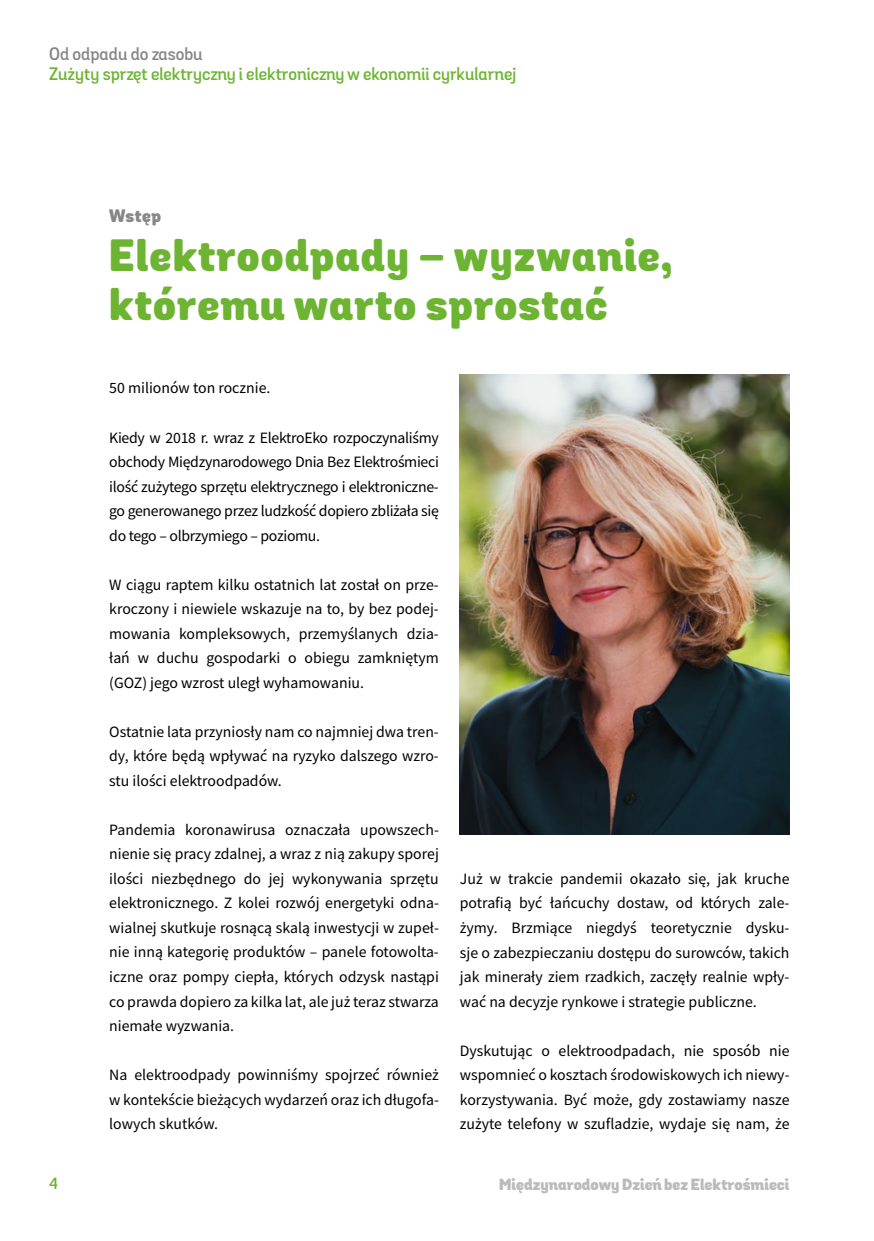
<style>
.page{position:relative;width:874px;height:1241px;background:#fff}
.page>*{position:absolute;margin:0;border:0;box-sizing:border-box;transform-origin:0 0}
.t1{font:900 43.75px/49px "Grota Sans Alt Rd";letter-spacing:.025em;color:#6db433}
.t2{font:600 17.5px "Grota Sans Alt Rd";color:#6db433}
.t3{font:600 17.5px "Grota Sans Alt Rd";color:#878787}
.t4{font:900 17.5px "Grota Sans Alt Rd";letter-spacing:.025em;color:#878787}
.t5{font:15.75px/24.5px "Source Sans Pro";color:#000;text-align:justify}
.t6{font:900 15.75px "Grota Sans Alt Rd";color:#bbb}
.t7{font:600 15.75px "Grota Sans Alt Rd";color:#6db433}
</style>
<div class="page">
<img style="left:459px;top:375px;width:330px;height:459px">
<p class="t3" style="left:49px;top:43px;width:155px">Od odpadu do zasobu</p>
<p class="t2" style="left:49px;top:63px;width:468px">Zużyty sprzęt elektryczny i elektroniczny w ekonomii cyrkularnej</p>
<p class="t4" style="left:109px;top:205px;width:53px">Wstęp</p>
<h1 class="t1" style="left:109px;top:234px;width:564px">Elektroodpady – wyzwanie, któremu warto sprostać</h1>
<p class="t7" style="left:49px;top:1173px;width:10px">4</p>
<p class="t5" style="left:109px;top:376px;width:163px">50 milionów ton rocznie.</p>
<p class="t5" style="left:109px;top:425px;width:331px">Kiedy w 2018 r. wraz z ElektroEko rozpoczynaliśmy obchody Międzynarodowego Dnia Bez Elektrośmieci ilość zużytego sprzętu elektrycznego i elektroniczne&shy;go generowanego przez ludzkość dopiero zbliżała się do tego – olbrzymiego – poziomu.</p>
<p class="t5" style="left:109px;top:572px;width:331px">W ciągu raptem kilku ostatnich lat został on prze&shy;kroczony i niewiele wskazuje na to, by bez podej&shy;mowania kompleksowych, przemyślanych dzia&shy;łań w duchu gospodarki o obiegu zamkniętym (GOZ) jego wzrost uległ wyhamowaniu.</p>
<p class="t5" style="left:109px;top:719px;width:331px">Ostatnie lata przyniosły nam co najmniej dwa tren&shy;dy, które będą wpływać na ryzyko dalszego wzro&shy;stu ilości elektroodpadów.</p>
<p class="t5" style="left:109px;top:817px;width:331px">Pandemia koronawirusa oznaczała upowszech&shy;nienie się pracy zdalnej, a wraz z nią zakupy sporej ilości niezbędnego do jej wykonywania sprzętu elektronicznego. Z kolei rozwój energetyki odna&shy;wialnej skutkuje rosnącą skalą inwestycji w zupeł&shy;nie inną kategorię produktów – panele fotowolta&shy;iczne oraz pompy ciepła, których odzysk nastąpi co prawda dopiero za kilka lat, ale już teraz stwarza niemałe wyzwania.</p>
<p class="t5" style="left:109px;top:1062px;width:331px">Na elektroodpady powinniśmy spojrzeć również w kontekście bieżących wydarzeń oraz ich długofa&shy;lowych skutków.</p>
<p class="t5" style="left:459px;top:866px;width:331px">Już w trakcie pandemii okazało się, jak kruche potrafią być łańcuchy dostaw, od których zale&shy;żymy. Brzmiące niegdyś teoretycznie dysku&shy;sje o zabezpieczaniu dostępu do surowców, takich jak minerały ziem rzadkich, zaczęły realnie wpły&shy;wać na decyzje rynkowe i strategie publiczne.</p>
<p class="t5" style="left:459px;top:1037px;width:331px">Dyskutując o elektroodpadach, nie sposób nie wspomnieć o kosztach środowiskowych ich niewy&shy;korzystywania. Być może, gdy zostawiamy nasze zużyte telefony w szufladzie, wydaje się nam, że</p>
<p class="t6" style="left:499px;top:1174px;width:292px">Międzynarodowy Dzień bez Elektrośmieci</p>
</div>
